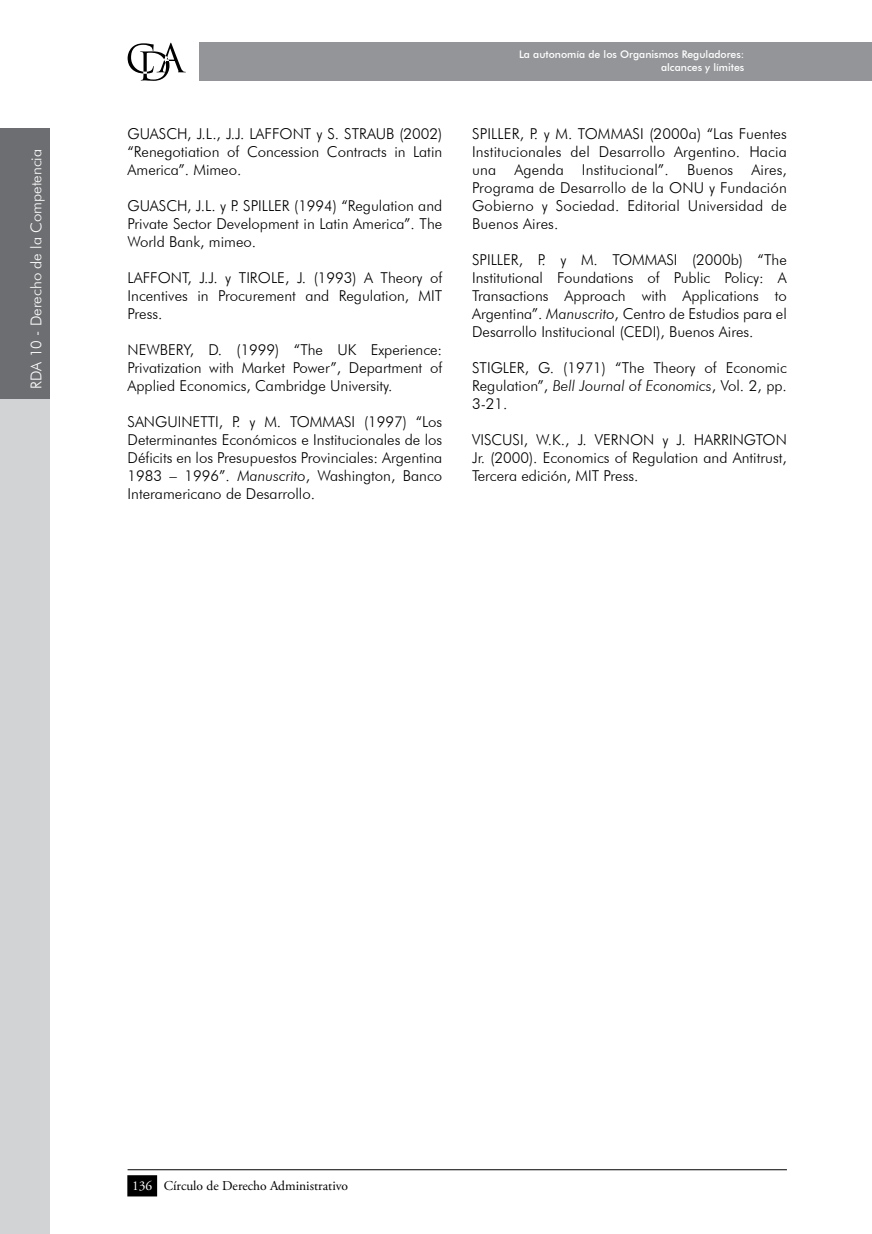
<style>
.page{position:relative;width:872px;height:1234px;background:#fff}
.page>*{position:absolute;margin:0;border:0;box-sizing:border-box;transform-origin:0 0}
.t1{font:300 15px/18px "Futura BT";color:#000;text-align:justify}
.t2{font:300 15px "Futura BT";color:#fff}
.t3{font:13.5px "Adobe Garamond Pro";color:#000}
.t4{font:500 10.5px/12.6px "Futura BT";color:#fff;text-align:right}
.s1{font-style:italic}
.s2{color:#fff}
</style>
<div class="page">
<div style="left:199px;top:43px;width:673px;height:38px;background:#939598"></div>
<svg style="left:128px;top:43px;width:58px;height:38px"></svg>
<hr style="left:128px;top:1168px;width:659px;height:1px;background:#000">
<div style="left:128px;top:1175px;width:28px;height:20px;background:#000"></div>
<div style="left:127px;top:1174px;width:30px;height:22px;border:2px solid #000"></div>
<div style="left:0;top:395px;width:50px;height:838px;background:#d1d3d4"></div>
<div style="left:0;top:128px;width:50px;height:271px;background:#6d6e71"></div>
<p class="t2" style="left:27px;top:388px;width:241px;rotate:-90deg">RDA 10 - Derecho de la Competencia</p>
<p class="t1" style="left:128px;top:125px;width:316px;text-indent:176px">t y S. Straub (2002) “Renegotiation of Concession Contracts in Latin America”. Mimeo.</p>
<p class="t1" style="left:128px;top:197px;width:316px">Guasch, J.L. y P. Spiller (1994) “Regulation and Private Sector Development in Latin America”. The World Bank, mimeo.</p>
<p class="t1" style="left:128px;top:269px;width:26px">Laffon</p>
<p class="t1" style="left:128px;top:125px;width:148px">Guasch, J.L., J.J. Laffon</p>
<p class="t1" style="left:128px;top:269px;width:316px;text-align:left;text-indent:54px">t, J.J. y Tirole, J. (1993) A Theory of<br>I ncentives in Procurement and Regulation, MIT<br>Press.</p>
<p class="t1" style="left:128px;top:341px;width:316px">Newbery, D. (1999) “The UK Experience:<br>Privatization with Market Power”, Department of Applied Economics, Cambridge University.</p>
<p class="t1" style="left:128px;top:413px;width:28px">Sangu</p>
<p class="t1" style="left:178px;top:413px;width:125px">in etti, P. y M. Tomm</p>
<p class="t1" style="left:128px;top:413px;width:316px;text-indent:207px">asi (1997) “Los Determinantes Económicos e I nstitucionales de los Déficits en los Presupuestos Provinciales: Argentina 1983 – 1996”. <span class="s1">Manuscrito</span>, Washington, Banco I nteramericano de Desarrollo.</p>
<p class="t4" style="left:519px;top:48px;width:227px">La autonomía de los Organismos Reguladores: alcances y límites</p>
<p class="t1" style="left:472px;top:125px;width:316px;text-indent:151px">asi (2000a) “Las Fuentes I nstitucionales del Desarrollo Argentino. Hacia una Agenda I nstitucional”. Buenos Aires, Programa de Desarrollo de la ONU y Fundación Gobierno y Sociedad. Editorial Universidad de Buenos Aires.</p>
<p class="t1" style="left:472px;top:251px;width:153px">Spiller, P. y M. Tomm</p>
<p class="t1" style="left:472px;top:125px;width:118px">Spiller, P. y M. Tomm</p>
<p class="t1" style="left:472px;top:251px;width:316px;text-indent:185px">asi (2000b) “The I nstitutional Foundations of Public Policy: A Transactions Approach with Applications to Argentina”. <span class="s1">Manuscrito</span>, Centro de Estudios para el Desarrollo I nstitucional (CEDI), Buenos Aires.</p>
<p class="t1" style="left:472px;top:359px;width:316px">Stigler, G. (1971) “The Theory of Economic Regulation”, <span class="s1">Bell Journal of Economics</span>, Vol. 2, pp.<br>3-21.</p>
<p class="t1" style="left:472px;top:431px;width:150px">Viscusi, W.K., J. Vernon</p>
<p class="t1" style="left:472px;top:431px;width:316px;text-align:left;text-indent:190px">y J. harrington<br>Jr. (2000). Economics of Regulation and Antitrust,<br>Tercera edición, MIT Press.</p>
<p class="t3" style="left:132px;top:1176px;width:218px"><span class="s2">136</span> Círculo de Derecho Administrativo</p>
</div>
